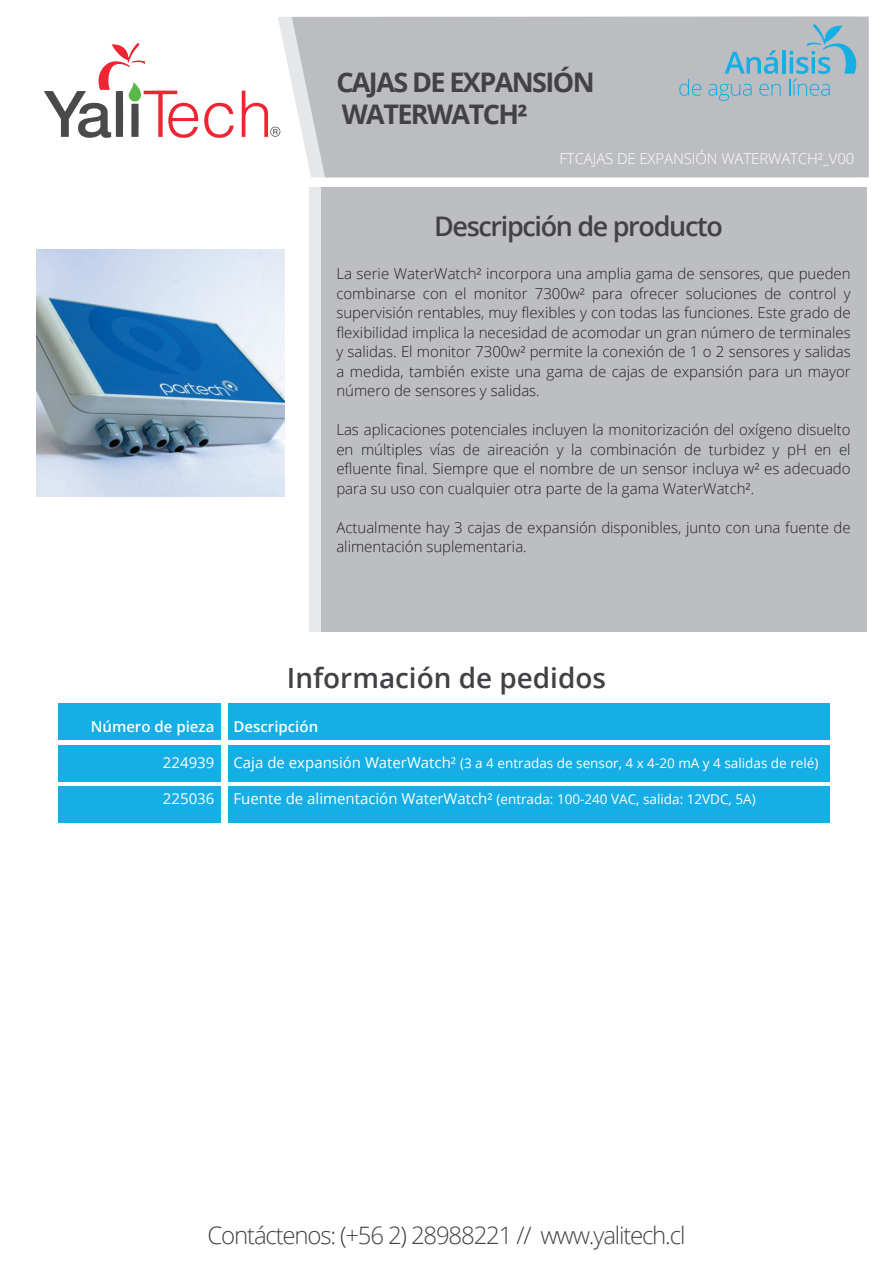
<style>
.page{position:relative;width:893px;height:1263px;background:#fff}
.page>*{position:absolute;margin:0;border:0;box-sizing:border-box;transform-origin:0 0}
.t1{font:600 27.9px "Open Sans";color:#444146}
.t2{font:700 27px/32.4px "Open Sans";letter-spacing:-.06em;color:#444145}
.t3{font:600 27px "Open Sans";letter-spacing:-.05em;color:#444146}
.t4{font:300 24px "Open Sans";letter-spacing:-.05em;color:#444145}
.t5{font:300 15px/19.5px "Open Sans";color:#231f20;text-align:justify}
.t6{font:300 15px "Open Sans";letter-spacing:-.01em;color:#fff}
.t7{font:600 15px "Open Sans";color:#fff}
.t8{font:15px "Open Sans";color:#fff}
.t9{font:13.5px "Open Sans";color:#fff}
.s1{font-size:15px}
</style>
<div class="page">
<svg style="left:278px;top:17px;width:14px;height:116px"></svg>
<div style="left:292px;top:17px;width:577px;height:160px;background:#bcbdc0"></div>
<svg style="left:204px;top:103px;width:30px;height:35px"></svg>
<svg style="left:44px;top:43px;width:154px;height:95px"></svg>
<svg style="left:242px;top:91px;width:38px;height:46px"></svg>
<svg style="left:725px;top:50px;width:53px;height:24px"></svg>
<hr style="left:782px;top:50px;width:3px;height:24px;background:#15aee5">
<svg style="left:679px;top:79px;width:22px;height:17px"></svg>
<svg style="left:708px;top:84px;width:44px;height:17px"></svg>
<svg style="left:759px;top:84px;width:22px;height:12px"></svg>
<svg style="left:789px;top:24px;width:67px;height:72px"></svg>
<div style="left:309px;top:187px;width:555px;height:444px;background:#e7e8e9"></div>
<div style="left:321px;top:187px;width:545px;height:444px;background:#bdbec1"></div>
<img style="left:37px;top:249px;width:247px;height:248px">
<div style="left:228px;top:703px;width:602px;height:37px;background:#15aee5"></div>
<div style="left:228px;top:745px;width:602px;height:36px;background:#15aee5"></div>
<div style="left:228px;top:786px;width:602px;height:37px;background:#15aee5"></div>
<div style="left:59px;top:703px;width:162px;height:37px;background:#15aee5"></div>
<div style="left:59px;top:745px;width:162px;height:36px;background:#15aee5"></div>
<div style="left:59px;top:786px;width:162px;height:37px;background:#15aee5"></div>
<h2 class="t2" style="left:336px;top:65px;width:260px">CAJAS DE EXPANSIÓN<br>WATERWATCH²</h2>
<p class="t6" style="left:559px;top:148px;width:296px">FTCAJAS DE EXPANSIÓN WATERWATCH²_V00</p>
<h2 class="t3" style="left:434px;top:207px;width:290px">Descripción de producto</h2>
<p class="t5" style="left:336px;top:264px;width:516px">La serie WaterWatch² incorpora una amplia gama de sensores, que pueden combinarse con el monitor 7300w² para ofrecer soluciones de control y supervisión rentables, muy flexibles y con todas las funciones. Este grado de flexibilidad implica la necesidad de acomodar un gran número de terminales y salidas. El monitor 7300w² permite la conexión de 1 o 2 sensores y salidas a medida, también existe una gama de cajas de expansión para un mayor número de sensores y salidas.</p>
<p class="t5" style="left:336px;top:420px;width:516px">Las aplicaciones potenciales incluyen la monitorización del oxígeno disuelto en múltiples vías de aireación y la combinación de turbidez y pH en el efluente final. Siempre que el nombre de un sensor incluya w² es adecuado para su uso con cualquier otra parte de la gama WaterWatch².</p>
<p class="t5" style="left:336px;top:517px;width:516px">Actualmente hay 3 cajas de expansión disponibles, junto con una fuente de alimentación suplementaria.</p>
<p class="t7" style="left:91px;top:717px;width:125px">Número de pieza</p>
<p class="t8" style="left:163px;top:753px;width:53px">224939</p>
<p class="t8" style="left:163px;top:789px;width:53px">225036</p>
<h1 class="t1" style="left:287px;top:659px;width:321px">Información de pedidos</h1>
<p class="t7" style="left:234px;top:717px;width:86px">Descripción</p>
<p class="t9" style="left:234px;top:754px;width:586px"><span class="s1">Caja de expansión WaterWatch²</span> (3 a 4 entradas de sensor, 4 x 4-20 mA y 4 salidas de relé)</p>
<p class="t9" style="left:234px;top:790px;width:524px"><span class="s1">Fuente de alimentación WaterWatch²</span> (entrada: 100-240 VAC, salida: 12VDC, 5A)</p>
<h3 class="t4" style="left:208px;top:1219px;width:479px">Contáctenos: (+56 2) 28988221 // www.yalitech.cl</h3>
</div>
